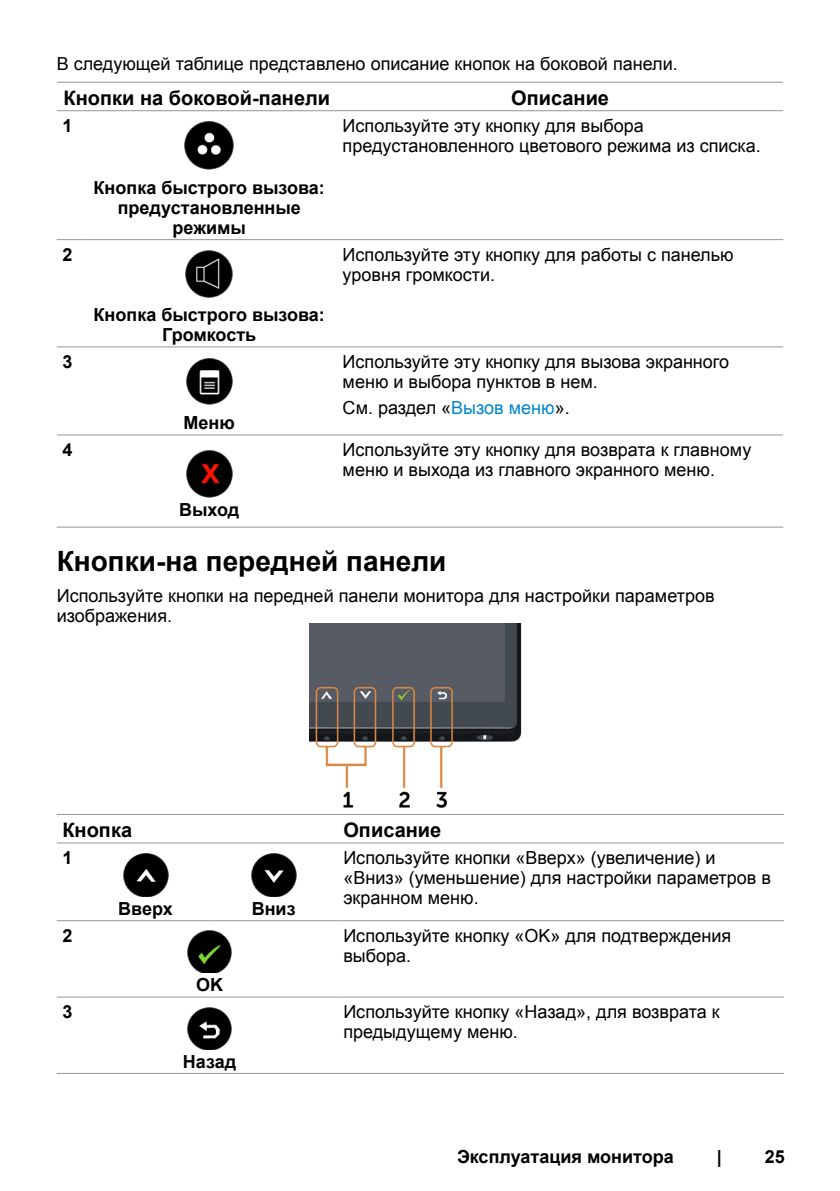
<style>
.page{position:relative;width:840px;height:1191px;background:#fff}
.page>*{position:absolute;margin:0;border:0;box-sizing:border-box;transform-origin:0 0}
.t1{font:700 28px "Arial";color:#000}
.t2{font:700 20px "Arial";color:#000}
.t3{font:18px/20px "Arial";color:#000}
.t4{font:700 18px/20px "Arial";color:#000;text-align:center}
.s1{color:#0087cb}
</style>
<div class="page">
<svg style="left:57px;top:82px;width:24px;height:1px"></svg>
<hr style="left:81px;top:82px;width:256px;height:1px;background:#939598">
<svg style="left:57px;top:110px;width:24px;height:1px"></svg>
<hr style="left:81px;top:110px;width:256px;height:1px;background:#939598">
<hr style="left:337px;top:82px;width:445px;height:1px;background:#939598">
<hr style="left:337px;top:110px;width:445px;height:1px;background:#939598">
<svg style="left:57px;top:239px;width:24px;height:1px"></svg>
<hr style="left:81px;top:239px;width:256px;height:1px;background:#939598">
<hr style="left:337px;top:239px;width:445px;height:1px;background:#939598">
<svg style="left:57px;top:346px;width:24px;height:1px"></svg>
<hr style="left:81px;top:346px;width:256px;height:1px;background:#939598">
<hr style="left:337px;top:346px;width:445px;height:1px;background:#939598">
<svg style="left:57px;top:434px;width:24px;height:1px"></svg>
<hr style="left:81px;top:434px;width:256px;height:1px;background:#939598">
<hr style="left:337px;top:434px;width:445px;height:1px;background:#939598">
<svg style="left:57px;top:526px;width:24px;height:2px"></svg>
<hr style="left:81px;top:527px;width:256px;height:1px;background:#939598">
<hr style="left:337px;top:527px;width:445px;height:1px;background:#939598">
<img style="left:185px;top:121px;width:49px;height:49px">
<img style="left:185px;top:250px;width:48px;height:47px">
<img style="left:186px;top:358px;width:46px;height:46px">
<img style="left:186px;top:451px;width:46px;height:46px">
<img style="left:309px;top:624px;width:213px;height:184px">
<svg style="left:57px;top:814px;width:24px;height:1px"></svg>
<hr style="left:81px;top:814px;width:128px;height:1px;background:#939598">
<hr style="left:209px;top:814px;width:128px;height:1px;background:#939598">
<svg style="left:57px;top:842px;width:24px;height:1px"></svg>
<hr style="left:81px;top:842px;width:128px;height:1px;background:#939598">
<hr style="left:209px;top:842px;width:128px;height:1px;background:#939598">
<hr style="left:337px;top:814px;width:446px;height:1px;background:#939598">
<hr style="left:337px;top:842px;width:446px;height:1px;background:#939598">
<svg style="left:57px;top:920px;width:24px;height:1px"></svg>
<hr style="left:81px;top:920px;width:128px;height:1px;background:#939598">
<hr style="left:209px;top:920px;width:128px;height:1px;background:#939598">
<hr style="left:337px;top:920px;width:446px;height:1px;background:#939598">
<svg style="left:57px;top:996px;width:24px;height:1px"></svg>
<svg style="left:57px;top:1073px;width:24px;height:1px"></svg>
<hr style="left:81px;top:996px;width:128px;height:1px;background:#939598">
<hr style="left:209px;top:996px;width:128px;height:1px;background:#939598">
<hr style="left:81px;top:1073px;width:128px;height:1px;background:#939598">
<hr style="left:209px;top:1073px;width:128px;height:1px;background:#939598">
<hr style="left:337px;top:996px;width:446px;height:1px;background:#939598">
<hr style="left:337px;top:1073px;width:446px;height:1px;background:#939598">
<img style="left:123px;top:853px;width:45px;height:43px">
<img style="left:251px;top:853px;width:45px;height:43px">
<img style="left:188px;top:931px;width:43px;height:42px">
<img style="left:188px;top:1007px;width:43px;height:42px">
<p class="t3" style="left:57px;top:54px;width:622px">В следующей таблице представлено описание кнопок на боковой панели.</p>
<p class="t2" style="left:63px;top:85px;width:268px">Кнопки на боковой‑панели</p>
<p class="t2" style="left:511px;top:85px;width:99px">Описание</p>
<p class="t4" style="left:62px;top:116px;width:12px">1</p>
<p class="t3" style="left:342px;top:116px;width:419px">Используйте эту кнопку для выбора предустановленного цветового режима из списка.</p>
<p class="t4" style="left:94px;top:178px;width:233px">Кнопка быстрого вызова: предустановленные режимы</p>
<p class="t4" style="left:62px;top:245px;width:12px">2</p>
<p class="t3" style="left:342px;top:245px;width:392px">Используйте эту кнопку для работы с панелью уровня громкости.</p>
<p class="t4" style="left:94px;top:305px;width:233px">Кнопка быстрого вызова:<br>Громкость</p>
<p class="t4" style="left:62px;top:352px;width:12px">3</p>
<p class="t4" style="left:183px;top:413px;width:53px">Меню</p>
<p class="t3" style="left:342px;top:352px;width:388px">Используйте эту кнопку для вызова экранного меню и выбора пунктов в нем.</p>
<p class="t3" style="left:342px;top:397px;width:228px">См. раздел «<span class="s1">Вызов меню</span>».</p>
<p class="t4" style="left:62px;top:440px;width:12px">4</p>
<p class="t3" style="left:342px;top:440px;width:410px">Используйте эту кнопку для возврата к главному меню и выхода из главного экранного меню.</p>
<p class="t4" style="left:179px;top:500px;width:62px">Выход</p>
<h1 class="t1" style="left:57px;top:542px;width:391px">Кнопки‑на передней панели</h1>
<p class="t3" style="left:57px;top:586px;width:659px">Используйте кнопки на передней панели монитора для настройки параметров изображения.</p>
<p class="t2" style="left:62px;top:817px;width:71px">Кнопка</p>
<p class="t2" style="left:343px;top:817px;width:99px">Описание</p>
<p class="t4" style="left:62px;top:848px;width:12px">1</p>
<p class="t4" style="left:118px;top:899px;width:56px">Вверх</p>
<p class="t4" style="left:251px;top:899px;width:45px">Вниз</p>
<p class="t3" style="left:343px;top:848px;width:429px">Используйте кнопки «Вверх» (увеличение) и «Вниз» (уменьшение) для настройки параметров в экранном меню.</p>
<p class="t4" style="left:62px;top:926px;width:12px">2</p>
<p class="t4" style="left:62px;top:1002px;width:12px">3</p>
<p class="t4" style="left:196px;top:975px;width:28px">OK</p>
<p class="t4" style="left:183px;top:1052px;width:55px">Назад</p>
<p class="t3" style="left:343px;top:925px;width:389px">Используйте кнопку «OK» для подтверждения выбора.</p>
<p class="t3" style="left:343px;top:1002px;width:377px">Используйте кнопку «Назад», для возврата к предыдущему меню.</p>
<p class="t4" style="left:457px;top:1146px;width:218px">Эксплуатация монитора</p>
<p class="t4" style="left:716px;top:1146px;width:7px">|</p>
<p class="t4" style="left:764px;top:1146px;width:22px">25</p>
</div>
